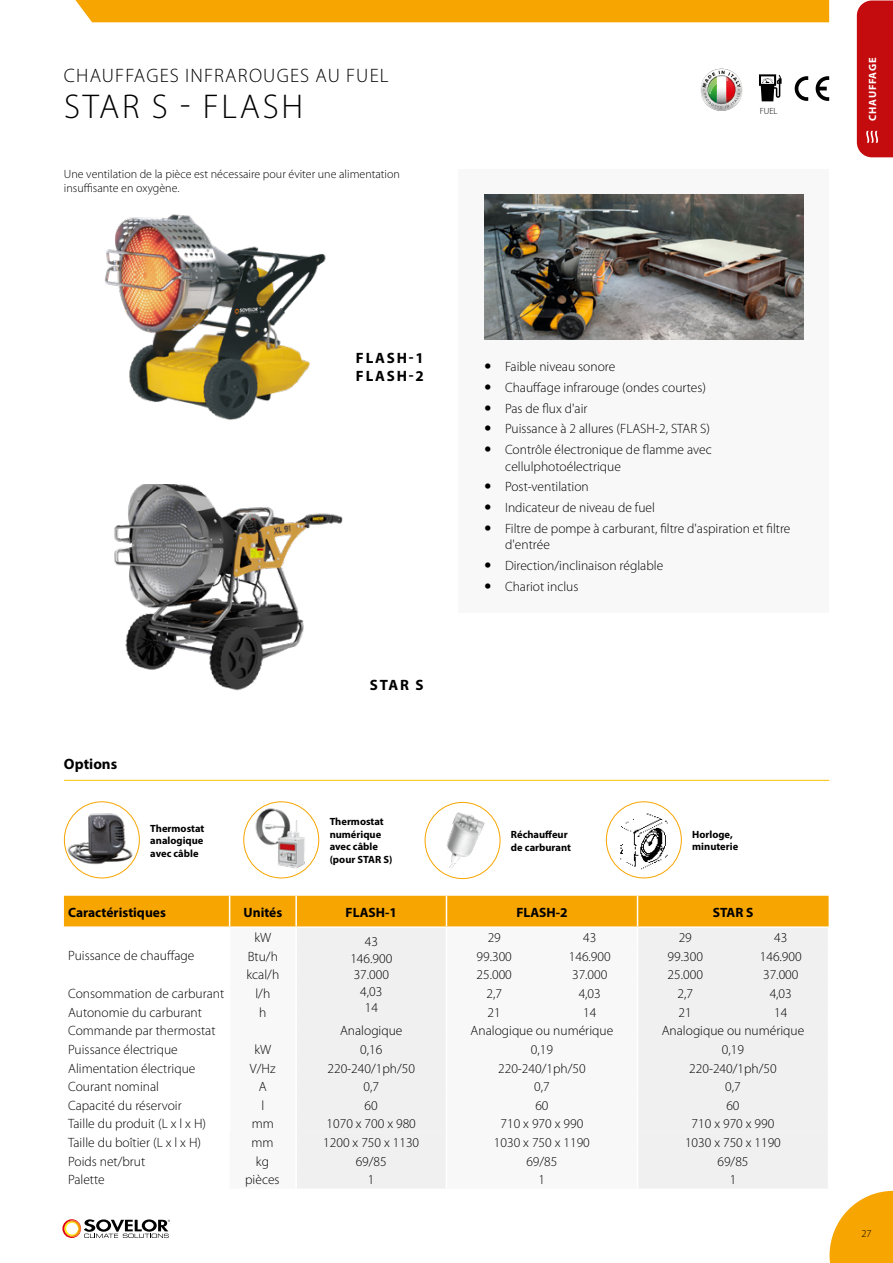
<style>
.page{position:relative;width:893px;height:1263px;background:#fff}
.page>*{position:absolute;margin:0;border:0;box-sizing:border-box;transform-origin:0 0}
.t1{font:300 34.5px "Myriad Pro";letter-spacing:.08em;color:#000}
.t2{font:300 19.5px "Myriad Pro";letter-spacing:.06em;color:#000}
.t3{font:700 15px/18px "Myriad Pro";letter-spacing:.12em;color:#000}
.t4{font:700 15px "Myriad Pro";color:#000}
.t5{font:300 13.5px/20.7px "Myriad Pro";color:#000}
.t6{font:700 13.5px "Myriad Pro";color:#000}
.t7{font:300 12px/14.4px "Myriad Pro";color:#000}
.t8{font:700 10.5px/12.6px "Myriad Pro";color:#000}
.t9{font:700 10.5px "Myriad Pro";letter-spacing:.07em;color:#fff}
.t10{font:300 10.5px "Myriad Pro";color:#000}
.t11{font:300 9px "Myriad Pro";color:#000}
</style>
<div class="page">
<div style="left:857px;top:1px;width:36px;height:156px;background:#c40c0e"></div>
<svg style="left:795px;top:76px;width:13px;height:25px"></svg>
<svg style="left:816px;top:76px;width:13px;height:25px"></svg>
<svg style="left:700px;top:69px;width:43px;height:42px"></svg>
<svg style="left:759px;top:74px;width:23px;height:27px"></svg>
<div style="left:458px;top:169px;width:371px;height:443px;background:#f8f8f8"></div>
<img style="left:485px;top:195px;width:318px;height:144px">
<hr style="left:64px;top:780px;width:765px;height:1px;background:#fdc300">
<svg style="left:62px;top:896px;width:831px;height:367px"></svg>
<hr style="left:295px;top:896px;width:2px;height:30px;background:#fff">
<hr style="left:64px;top:926px;width:166px;height:2px;background:#fff">
<hr style="left:230px;top:926px;width:66px;height:2px;background:#fff">
<hr style="left:296px;top:926px;width:150px;height:2px;background:#fff">
<hr style="left:446px;top:926px;width:96px;height:2px;background:#fff">
<hr style="left:542px;top:926px;width:95px;height:2px;background:#fff">
<hr style="left:637px;top:926px;width:96px;height:2px;background:#fff">
<hr style="left:733px;top:926px;width:96px;height:2px;background:#fff">
<hr style="left:446px;top:896px;width:1px;height:30px;background:#fff">
<hr style="left:637px;top:896px;width:1px;height:30px;background:#fff">
<img style="left:253px;top:806px;width:56px;height:67px">
<div style="left:243px;top:801px;width:76px;height:77px;border:1px solid #f7a500;border-radius:50%"></div>
<img style="left:64px;top:808px;width:75px;height:61px">
<div style="left:64px;top:801px;width:76px;height:77px;border:1px solid #f7a500;border-radius:50%"></div>
<img style="left:425px;top:803px;width:65px;height:74px">
<div style="left:425px;top:802px;width:75px;height:77px;border:1px solid #f7a500;border-radius:50%"></div>
<img style="left:104px;top:214px;width:222px;height:206px">
<img style="left:114px;top:485px;width:229px;height:206px">
<img style="left:613px;top:811px;width:62px;height:60px">
<div style="left:606px;top:801px;width:76px;height:77px;border:1px solid #f7a500;border-radius:50%"></div>
<div style="left:75px;top:0;width:754px;height:22px;background:#f7a500"></div>
<h2 class="t2" style="left:64px;top:63px;width:326px">CHAUFFAGES INFRAROUGES AU FUEL</h2>
<h1 class="t1" style="left:64px;top:85px;width:241px">STAR S - FLASH</h1>
<p class="t7" style="left:64px;top:167px;width:338px">Une ventilation de la pièce est nécessaire pour éviter une alimentation insuffisante en oxygène.</p>
<p class="t11" style="left:760px;top:106px;width:19px">FUEL</p>
<p class="t9" style="left:866px;top:121px;width:64px;rotate:-90deg">CHAUFFAGE</p>
<p class="t3" style="left:356px;top:348px;width:69px">FLASH-1<br>FLASH-2</p>
<p class="t5" style="left:505px;top:356px;width:208px">Faible niveau sonore<br>Chauffage infrarouge (ondes courtes)<br>Pas de flux d'air<br>Puissance à 2 allures (FLASH-2, STAR S)<br>Contrôle électronique de flamme avec</p>
<p class="t5" style="left:505px;top:456px;width:287px">cellulphotoélectrique<br>Post-ventilation<br>Indicateur de niveau de fuel<br>Filtre de pompe à carburant, filtre d'aspiration et filtre</p>
<p class="t5" style="left:505px;top:534px;width:160px">d'entrée<br>Direction/inclinaison réglable<br>Chariot inclus</p>
<p class="t4" style="left:64px;top:754px;width:55px">Options</p>
<p class="t3" style="left:370px;top:675px;width:55px">STAR S</p>
<p class="t8" style="left:330px;top:815px;width:64px">Thermostat numérique avec câble (pour STAR S)</p>
<p class="t8" style="left:150px;top:821px;width:56px;text-align:justify">Thermostat analogique avec câble</p>
<p class="t8" style="left:511px;top:828px;width:61px">Réchauffeur de carburant</p>
<p class="t8" style="left:692px;top:828px;width:47px">Horloge, minuterie</p>
<p class="t6" style="left:68px;top:903px;width:99px">Caractéristiques</p>
<p class="t6" style="left:244px;top:903px;width:40px">Unités</p>
<p class="t6" style="left:346px;top:903px;width:53px">FLASH-1</p>
<p class="t6" style="left:516px;top:903px;width:53px">FLASH-2</p>
<p class="t6" style="left:713px;top:903px;width:42px">STAR S</p>
<p class="t5" style="left:68px;top:945px;width:128px">Puissance de chauffage</p>
<p class="t5" style="left:254px;top:927px;width:18px">kW</p>
<p class="t5" style="left:350px;top:933px;width:43px;line-height:16.5px;text-align:center">43<br>146.900<br>37.000<br>4,03<br>14</p>
<p class="t5" style="left:488px;top:927px;width:15px">29</p>
<p class="t5" style="left:583px;top:927px;width:15px">43</p>
<p class="t5" style="left:679px;top:927px;width:15px">29</p>
<p class="t5" style="left:774px;top:927px;width:15px">43</p>
<p class="t5" style="left:248px;top:946px;width:32px">Btu/h</p>
<p class="t5" style="left:477px;top:946px;width:37px">99.300</p>
<p class="t5" style="left:569px;top:946px;width:43px">146.900</p>
<p class="t5" style="left:668px;top:946px;width:37px">99.300</p>
<p class="t5" style="left:760px;top:946px;width:43px">146.900</p>
<p class="t5" style="left:246px;top:964px;width:34px">kcal/h</p>
<p class="t5" style="left:477px;top:964px;width:37px">25.000</p>
<p class="t5" style="left:572px;top:964px;width:37px">37.000</p>
<p class="t5" style="left:668px;top:964px;width:37px">25.000</p>
<p class="t5" style="left:763px;top:964px;width:37px">37.000</p>
<p class="t5" style="left:68px;top:983px;width:158px">Consommation de carburant</p>
<p class="t5" style="left:255px;top:983px;width:16px">l/h</p>
<p class="t5" style="left:486px;top:983px;width:17px">2,7</p>
<p class="t5" style="left:579px;top:983px;width:24px">4,03</p>
<p class="t5" style="left:677px;top:983px;width:17px">2,7</p>
<p class="t5" style="left:770px;top:983px;width:24px">4,03</p>
<p class="t5" style="left:68px;top:1002px;width:135px">Autonomie du carburant</p>
<p class="t5" style="left:259px;top:1002px;width:9px">h</p>
<p class="t5" style="left:488px;top:1002px;width:15px">21</p>
<p class="t5" style="left:583px;top:1002px;width:15px">14</p>
<p class="t5" style="left:679px;top:1002px;width:15px">21</p>
<p class="t5" style="left:774px;top:1002px;width:15px">14</p>
<p class="t5" style="left:68px;top:1020px;width:149px">Commande par thermostat</p>
<p class="t5" style="left:340px;top:1020px;width:64px">Analogique</p>
<p class="t5" style="left:471px;top:1020px;width:144px">Analogique ou numérique</p>
<p class="t5" style="left:662px;top:1020px;width:144px">Analogique ou numérique</p>
<p class="t5" style="left:68px;top:1039px;width:111px">Puissance électrique</p>
<p class="t5" style="left:254px;top:1039px;width:18px">kW</p>
<p class="t5" style="left:360px;top:1039px;width:24px">0,16</p>
<p class="t5" style="left:531px;top:1039px;width:24px">0,19</p>
<p class="t5" style="left:722px;top:1039px;width:24px">0,19</p>
<p class="t5" style="left:68px;top:1057px;width:129px">Alimentation électrique</p>
<p class="t5" style="left:250px;top:1057px;width:27px">V/Hz</p>
<p class="t5" style="left:327px;top:1057px;width:89px">220-240/1ph/50</p>
<p class="t5" style="left:498px;top:1057px;width:89px">220-240/1ph/50</p>
<p class="t5" style="left:689px;top:1057px;width:89px">220-240/1ph/50</p>
<p class="t5" style="left:68px;top:1076px;width:92px">Courant nominal</p>
<p class="t5" style="left:259px;top:1076px;width:9px">A</p>
<p class="t5" style="left:363px;top:1076px;width:17px">0,7</p>
<p class="t5" style="left:534px;top:1076px;width:17px">0,7</p>
<p class="t5" style="left:725px;top:1076px;width:17px">0,7</p>
<p class="t5" style="left:68px;top:1095px;width:115px">Capacité du réservoir</p>
<p class="t5" style="left:261px;top:1095px;width:4px">l</p>
<p class="t5" style="left:365px;top:1095px;width:15px">60</p>
<p class="t5" style="left:535px;top:1095px;width:15px">60</p>
<p class="t5" style="left:726px;top:1095px;width:15px">60</p>
<p class="t5" style="left:68px;top:1113px;width:139px">Taille du produit (L x l x H)</p>
<p class="t5" style="left:252px;top:1113px;width:24px">mm</p>
<p class="t5" style="left:327px;top:1113px;width:91px">1070 x 700 x 980</p>
<p class="t5" style="left:501px;top:1113px;width:84px">710 x 970 x 990</p>
<p class="t5" style="left:692px;top:1113px;width:84px">710 x 970 x 990</p>
<p class="t5" style="left:68px;top:1132px;width:135px">Taille du boîtier (L x l x H)</p>
<p class="t5" style="left:251px;top:1132px;width:24px">mm</p>
<p class="t5" style="left:323px;top:1132px;width:97px">1200 x 750 x 1130</p>
<p class="t5" style="left:494px;top:1132px;width:97px">1030 x 750 x 1190</p>
<p class="t5" style="left:685px;top:1132px;width:97px">1030 x 750 x 1190</p>
<p class="t5" style="left:68px;top:1151px;width:79px">Poids net/brut</p>
<p class="t5" style="left:256px;top:1151px;width:15px">kg</p>
<p class="t5" style="left:356px;top:1151px;width:33px">69/85</p>
<p class="t5" style="left:526px;top:1151px;width:33px">69/85</p>
<p class="t5" style="left:717px;top:1151px;width:33px">69/85</p>
<p class="t5" style="left:68px;top:1169px;width:38px">Palette</p>
<p class="t5" style="left:245px;top:1169px;width:36px">pièces</p>
<p class="t5" style="left:368px;top:1169px;width:8px">1</p>
<p class="t5" style="left:539px;top:1169px;width:8px">1</p>
<p class="t5" style="left:730px;top:1169px;width:8px">1</p>
<p class="t10" style="left:861px;top:1227px;width:12px">27</p>
</div>
